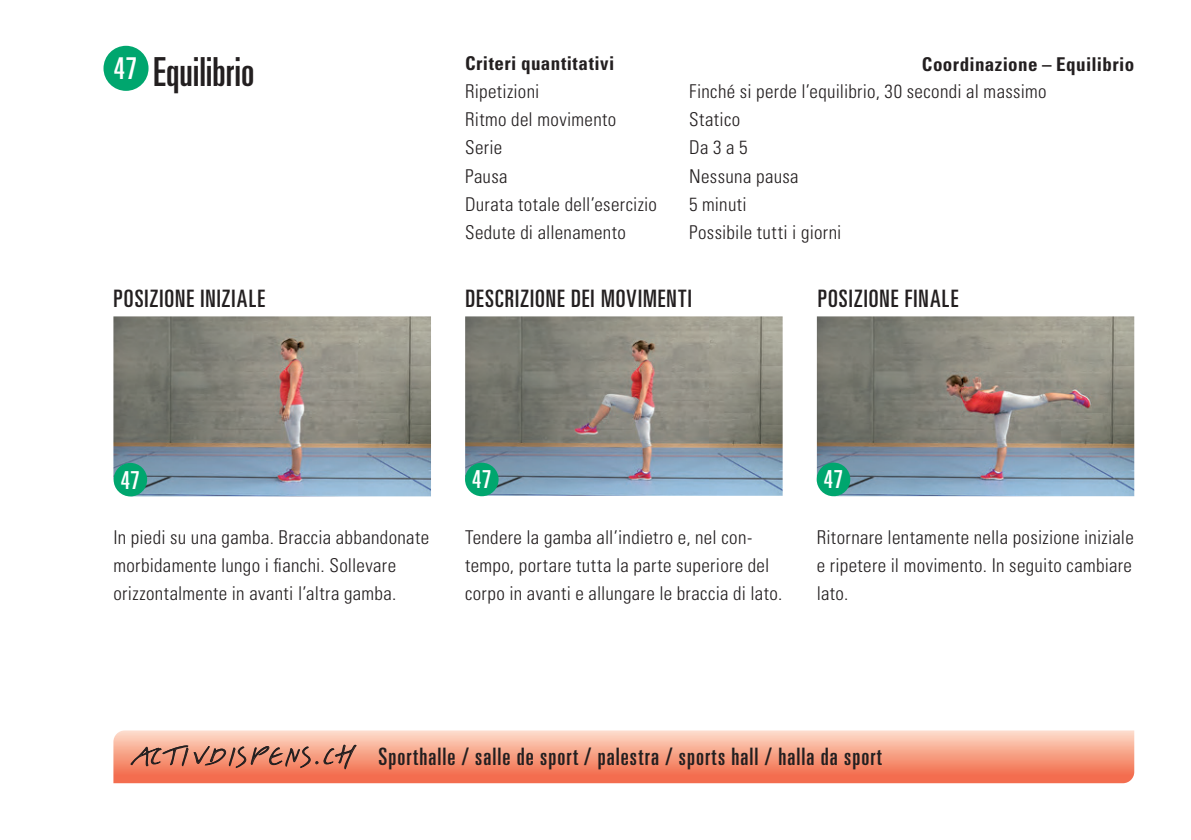
<style>
.page{position:relative;width:1191px;height:840px;background:#fff}
.page>*{position:absolute;margin:0;border:0;box-sizing:border-box;transform-origin:0 0}
.t1{font:ultra-condensed 40px "Univers LT Std";color:#231f20}
.t2{font:ultra-condensed 30px "Univers LT Std";color:#fff}
.t3{font:ultra-condensed 24.8px "Univers LT Std";letter-spacing:.03em;color:#fff}
.t4{font:ultra-condensed 24px "Univers LT Std";letter-spacing:.045em;color:#231f20}
.t5{font:300 condensed 19px/28px "Univers LT Std";letter-spacing:.02em;color:#231f20}
.t6{font:700 condensed 19px "Univers LT Std";letter-spacing:.02em;color:#231f20}
.s1{font-family:"Belle LT Pro";font-stretch:normal}
</style>
<div class="page">
<svg style="left:113px;top:730px;width:1021px;height:52px;background:#f79f85"></svg>
<img style="left:465px;top:316px;width:317px;height:179px">
<div style="left:465px;top:462px;width:33px;height:34px;background:#00a66e;border-radius:50%"></div>
<img style="left:817px;top:316px;width:317px;height:180px">
<div style="left:816px;top:462px;width:34px;height:34px;background:#00a66e;border-radius:50%"></div>
<div style="left:103px;top:46px;width:45px;height:45px;background:#00a66e;border-radius:50%"></div>
<img style="left:113px;top:316px;width:318px;height:180px">
<div style="left:114px;top:462px;width:33px;height:34px;background:#00a66e;border-radius:50%"></div>
<h2 class="t2" style="left:114px;top:51px;width:25px">59</h2>
<h2 class="t2" style="left:114px;top:51px;width:25px">47</h2>
<h1 class="t1" style="left:153px;top:49px;width:114px">Hula Ho p</h1>
<h1 class="t1" style="left:153px;top:49px;width:103px">Equilibrio</h1>
<p class="t6" style="left:465px;top:52px;width:151px">Criteri quantitativi</p>
<p class="t5" style="left:465px;top:78px;width:76px">Ripetizioni</p>
<p class="t5" style="left:689px;top:78px;width:359px">Finché si perde l’equilibrio, 30 secondi al massimo</p>
<p class="t5" style="left:465px;top:106px;width:153px">Ritmo del movimento</p>
<p class="t5" style="left:689px;top:106px;width:53px">Statico</p>
<p class="t5" style="left:465px;top:134px;width:39px">Serie</p>
<p class="t5" style="left:689px;top:134px;width:60px">Da 3 a 5</p>
<p class="t5" style="left:465px;top:162px;width:44px">Pausa</p>
<p class="t5" style="left:689px;top:162px;width:111px">Nessuna pausa</p>
<p class="t5" style="left:465px;top:190px;width:193px">Durata totale dell’esercizio</p>
<p class="t5" style="left:689px;top:190px;width:59px">5 minuti</p>
<p class="t5" style="left:465px;top:218px;width:162px">Sedute di allenamento</p>
<p class="t5" style="left:689px;top:218px;width:154px">Possibile tutti i giorni</p>
<p class="t6" style="left:1018px;top:52px;width:117px">Coordinazione</p>
<p class="t6" style="left:921px;top:52px;width:214px">Coordinazione – Equilibrio</p>
<p class="t5" style="left:710px;top:76px;width:193px">o al cedimento del cerchio,</p>
<p class="t5" style="left:465px;top:154px;width:39px">Serie</p>
<p class="t5" style="left:689px;top:154px;width:60px">Da 3 a 5</p>
<p class="t4" style="left:113px;top:284px;width:153px">POSIZIONE INIZIALE</p>
<p class="t4" style="left:465px;top:284px;width:228px">DESCRIZIONE DEI MOVIMENTI</p>
<p class="t4" style="left:817px;top:284px;width:142px">POSIZIONE FINALE</p>
<h3 class="t3" style="left:120px;top:464px;width:21px">59</h3>
<h3 class="t3" style="left:121px;top:465px;width:21px">47</h3>
<p class="t5" style="left:113px;top:524px;width:311px;line-height:26px">Pos zionare i piedi a circa la l rghezza delle anche sul paviment . Mettere in moto<br>il cerchio muovendo le braccia avanti e</p>
<p class="t5" style="left:113px;top:523px;width:317px">In piedi su una gamba. Braccia abbandonate morbidamente lungo i fianchi. Sollevare orizzontalmente in avanti l’altra gamba.</p>
<h3 class="t3" style="left:472px;top:465px;width:21px">59</h3>
<h3 class="t3" style="left:823px;top:465px;width:21px">59</h3>
<h3 class="t3" style="left:472px;top:465px;width:21px">47</h3>
<h3 class="t3" style="left:823px;top:465px;width:21px">47</h3>
<p class="t5" style="left:465px;top:523px;width:319px">Tendere la gamba all’indietro e, nel con&shy;tempo, portare tutta la parte superiore del corpo in avanti e allungare le braccia di lato.</p>
<p class="t5" style="left:816px;top:523px;width:319px;text-align:justify">Ritornare lentamente nella posizione iniziale e ripetere il movimento. In seguito cambiare lato.</p>
<p class="t5" style="left:465px;top:523px;width:207px">Muovere in cerchio i bacino.</p>
<p class="t5" style="left:816px;top:523px;width:153px">Movimento continuo.</p>
<p class="t4" style="left:134px;top:742px;width:749px"><span class="s1">activdispens.ch</span> Sporthalle / salle de sport / palestra / sports hall / halla da sport</p>
</div>
